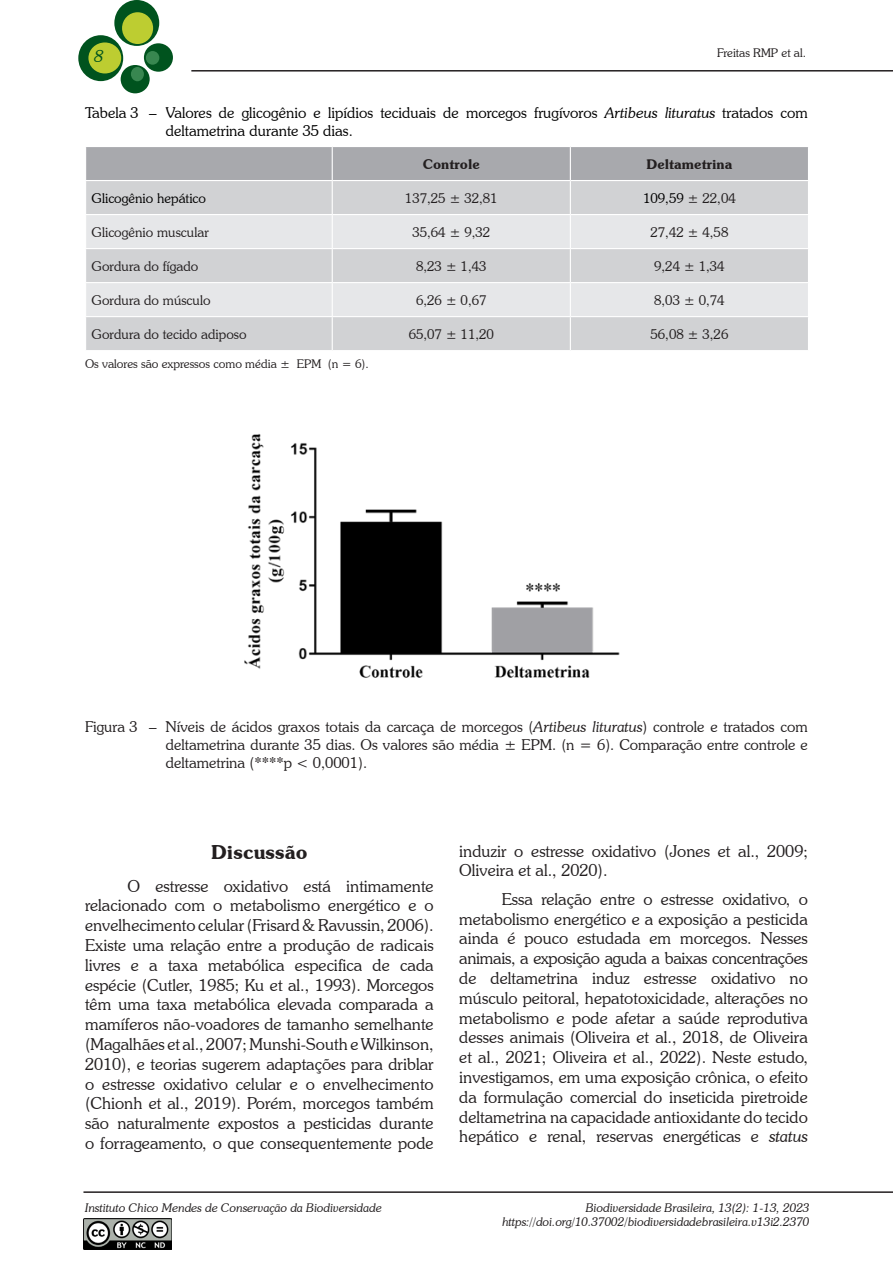
<style>
.page{position:relative;width:893px;height:1263px;background:#fff}
.page>*{position:absolute;margin:0;border:0;box-sizing:border-box;transform-origin:0 0}
.t1{font:600 19.5px "Souvenir IT Cby BT";color:#231f20}
.t2{font:300 16.5px/19.8px "Souvenir IT Cby BT";color:#231f20;text-align:justify}
.t3{font:italic 300 16.5px "Souvenir IT Cby BT";color:#00531e}
.t4{font:300 15px/18px "Souvenir IT Cby BT";color:#231f20;text-align:justify}
.t5{font:300 15px/18px "Souvenir IT Cby BT";color:#000}
.t6{font:300 13.5px "Souvenir IT Cby BT";color:#231f20}
.t7{font:300 13.5px "Souvenir IT Cby BT";color:#000}
.t8{font:600 13.5px "Souvenir IT Cby BT";color:#231f20}
.t9{font:italic 300 12px/14.4px "Souvenir IT Cby BT";color:#231f20;text-align:right}
.t10{font:300 12px "Souvenir IT Cby BT";color:#231f20}
.s1{font-style:italic}
.s2{color:#231f20}
</style>
<div class="page">
<div style="left:114px;top:0;width:45px;height:46px;background:#00531e;border-radius:50%"></div>
<div style="left:78px;top:35px;width:45px;height:46px;background:#00531e;border-radius:50%"></div>
<div style="left:144px;top:43px;width:29px;height:29px;background:#00531e;border-radius:50%"></div>
<div style="left:121px;top:65px;width:29px;height:28px;background:#00531e;border-radius:50%"></div>
<div style="left:122px;top:12px;width:31px;height:32px;background:#bdcd31;border-radius:50%"></div>
<div style="left:88px;top:42px;width:33px;height:31px;background:#bdcd31;border-radius:50%"></div>
<div style="left:146px;top:51px;width:13px;height:14px;background:#388750;border-radius:50%"></div>
<div style="left:131px;top:67px;width:13px;height:14px;background:#388750;border-radius:50%"></div>
<hr style="left:83px;top:1191px;width:810px;height:2px;background:#231f20">
<hr style="left:191px;top:70px;width:702px;height:2px;background:#231f20">
<img style="left:83px;top:1218px;width:89px;height:31px">
<div style="left:86px;top:147px;width:722px;height:33px;background:#a8a9ad"></div>
<div style="left:86px;top:181px;width:722px;height:169px;background:#d1d2d4"></div>
<svg style="left:86px;top:215px;width:722px;height:101px;background:#dfe0e2"></svg>
<hr style="left:332px;top:147px;width:1px;height:33px;background:#fff">
<hr style="left:570px;top:147px;width:1px;height:33px;background:#fff">
<hr style="left:332px;top:181px;width:1px;height:33px;background:#fff">
<hr style="left:570px;top:181px;width:1px;height:33px;background:#fff">
<hr style="left:85px;top:214px;width:247px;height:1px;background:#fff">
<hr style="left:332px;top:214px;width:238px;height:1px;background:#fff">
<hr style="left:332px;top:215px;width:1px;height:33px;background:#fff">
<hr style="left:570px;top:214px;width:239px;height:1px;background:#fff">
<hr style="left:570px;top:215px;width:1px;height:33px;background:#fff">
<hr style="left:85px;top:248px;width:247px;height:1px;background:#fff">
<hr style="left:332px;top:248px;width:238px;height:1px;background:#fff">
<hr style="left:332px;top:249px;width:1px;height:33px;background:#fff">
<hr style="left:570px;top:248px;width:239px;height:1px;background:#fff">
<hr style="left:570px;top:249px;width:1px;height:33px;background:#fff">
<hr style="left:85px;top:282px;width:247px;height:1px;background:#fff">
<hr style="left:332px;top:282px;width:238px;height:1px;background:#fff">
<hr style="left:332px;top:283px;width:1px;height:33px;background:#fff">
<hr style="left:570px;top:282px;width:239px;height:1px;background:#fff">
<hr style="left:570px;top:283px;width:1px;height:33px;background:#fff">
<hr style="left:85px;top:316px;width:247px;height:1px;background:#fff">
<hr style="left:332px;top:316px;width:238px;height:1px;background:#fff">
<hr style="left:332px;top:317px;width:1px;height:33px;background:#fff">
<hr style="left:570px;top:316px;width:239px;height:1px;background:#fff">
<hr style="left:570px;top:317px;width:1px;height:33px;background:#fff">
<img style="left:244px;top:434px;width:376px;height:244px">
<p class="t3" style="left:95px;top:46px;width:11px">8</p>
<p class="t10" style="left:717px;top:46px;width:90px">Freitas RMP et al.</p>
<p class="t5" style="left:166px;top:103px;width:644px;text-indent:-81px">Tabela 3 – Valores de glicogênio e lipídios teciduais de morcegos frugívoros <span class="s1">Artibeus lituratus</span> tratados com deltametrina durante 35 dias.</p>
<p class="t8" style="left:423px;top:155px;width:59px">Controle</p>
<p class="t8" style="left:646px;top:155px;width:87px">Deltametrina</p>
<p class="t7" style="left:92px;top:190px;width:116px">Glicogênio hepático</p>
<p class="t6" style="left:405px;top:190px;width:94px">137,25 ± 32,81</p>
<p class="t7" style="left:643px;top:190px;width:94px">109,59 <span class="s2">± 22,04</span></p>
<p class="t6" style="left:92px;top:224px;width:119px">Glicogênio muscular</p>
<p class="t6" style="left:412px;top:224px;width:79px">35,64 ± 9,32</p>
<p class="t6" style="left:650px;top:224px;width:79px">27,42 ± 4,58</p>
<p class="t6" style="left:92px;top:258px;width:108px">Gordura do fígado</p>
<p class="t6" style="left:416px;top:258px;width:72px">8,23 ± 1,43</p>
<p class="t6" style="left:654px;top:258px;width:72px">9,24 ± 1,34</p>
<p class="t6" style="left:92px;top:292px;width:120px">Gordura do músculo</p>
<p class="t6" style="left:416px;top:292px;width:72px">6,26 ± 0,67</p>
<p class="t6" style="left:654px;top:292px;width:72px">8,03 ± 0,74</p>
<p class="t6" style="left:92px;top:326px;width:156px">Gordura do tecido adiposo</p>
<p class="t6" style="left:409px;top:326px;width:87px">65,07 ± 11,20</p>
<p class="t6" style="left:650px;top:326px;width:79px">56,08 ± 3,26</p>
<p class="t10" style="left:85px;top:356px;width:285px">Os valores são expressos como média ± EPM (n = 6).</p>
<p class="t4" style="left:166px;top:717px;width:644px;text-indent:-81px">Figura 3 – Níveis de ácidos graxos totais da carcaça de morcegos (<span class="s1">Artibeus lituratus</span>) controle e tratados com deltametrina durante 35 dias. Os valores são média ± EPM. (n = 6). Comparação entre controle e deltametrina (****p &lt; 0,0001).</p>
<p class="t1" style="left:211px;top:840px;width:98px">Discussão</p>
<p class="t2" style="left:85px;top:875px;width:350px;text-indent:43px">O estresse oxidativo está intimamente relacionado com o metabolismo energético e o envelhecimento celular (Frisard &amp; Ravussin, 2006).<br>Existe uma relação entre a produção de radicais livres e a taxa metabólica especifica de cada espécie (Cutler, 1985; Ku et al., 1993). Morcegos têm uma taxa metabólica elevada comparada a mamíferos não-voadores de tamanho semelhante (Magalhães et al., 2007; Munshi-South e Wilkinson, 2010), e teorias sugerem adaptações para driblar o estresse oxidativo celular e o envelhecimento (Chionh et al., 2019). Porém, morcegos também são naturalmente expostos a pesticidas durante o forrageamento, o que consequentemente pode</p>
<p class="t9" style="left:85px;top:1200px;width:298px">Instituto Chico Mendes de Conservação da Biodiversidade</p>
<p class="t2" style="left:459px;top:841px;width:350px">induzir o estresse oxidativo (Jones et al., 2009;<br>Oliveira et al., 2020).</p>
<p class="t2" style="left:459px;top:889px;width:350px;text-indent:43px">Essa relação entre o estresse oxidativo, o metabolismo energético e a exposição a pesticida ainda é pouco estudada em morcegos. Nesses animais, a exposição aguda a baixas concentrações de deltametrina induz estresse oxidativo no músculo peitoral, hepatotoxicidade, alterações no metabolismo e pode afetar a saúde reprodutiva desses animais (Oliveira et al., 2018, de Oliveira et al., 2021; Oliveira et al., 2022). Neste estudo, investigamos, em uma exposição crônica, o efeito da formulação comercial do inseticida piretroide deltametrina na capacidade antioxidante do tecido hepático e renal, reservas energéticas e <span class="s1">status</span></p>
<p class="t9" style="left:502px;top:1200px;width:309px">Biodiversidade Brasileira, 13(2): 1-13, 2023 https://doi.org/10.37002/biodiversidadebrasileira.v13i2.2370</p>
</div>
